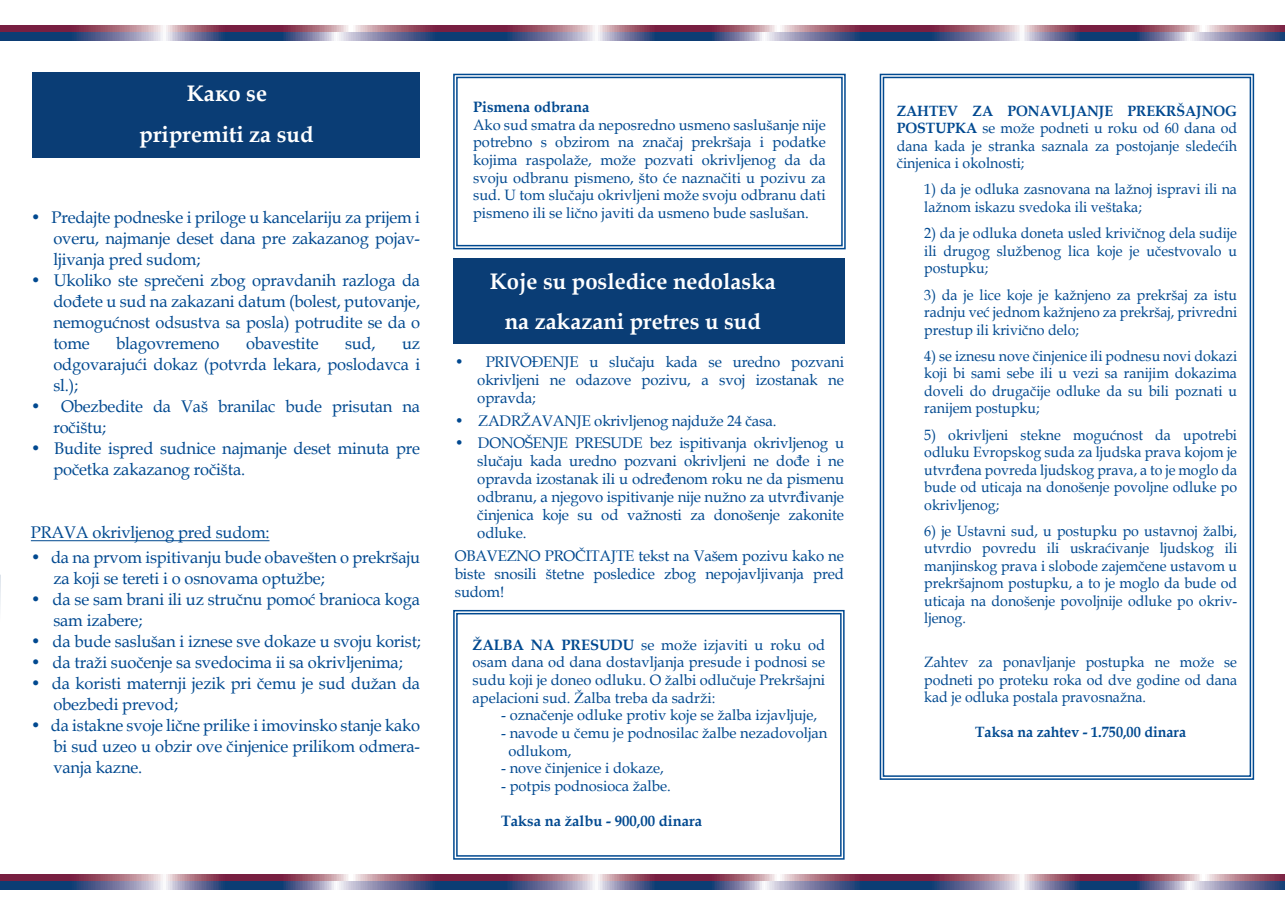
<style>
.page{position:relative;width:1285px;height:915px;background:#fff}
.page>*{position:absolute;margin:0;border:0;box-sizing:border-box;transform-origin:0 0}
.t1{font:700 22.5px/40.2px "Book Antiqua";color:#fff;text-align:center}
.t2{font:16.8px/21px "Book Antiqua";letter-spacing:-.01em;color:#014990}
.t3{font:15.3px/18px "Book Antiqua";letter-spacing:-.01em;color:#014990;text-align:justify}
.t4{font:15px/17.7px "Book Antiqua";color:#014990;text-align:justify}
.t5{font:700 15px "Book Antiqua";color:#014990}
.t6{font:14.85px/17.4px "Book Antiqua";color:#014990;text-align:justify;scale:.96 1}
.t7{font:700 14.85px "Book Antiqua";color:#014990;scale:.96 1}
.s1{font-weight:700}
</style>
<div class="page">
<svg style="left:0;top:574px;width:1px;height:35px"></svg>
<svg style="left:861px;top:26px;width:423px;height:7px;background:#976279"></svg>
<svg style="left:861px;top:874px;width:423px;height:7px;background:#a06074"></svg>
<svg style="left:436px;top:26px;width:425px;height:7px;background:#976279"></svg>
<svg style="left:436px;top:874px;width:425px;height:7px;background:#a05f74"></svg>
<svg style="left:0;top:26px;width:436px;height:7px;background:#976279"></svg>
<svg style="left:0;top:874px;width:436px;height:7px;background:#a05f74"></svg>
<svg style="left:861px;top:33px;width:423px;height:8px;background:#5e719a"></svg>
<svg style="left:861px;top:881px;width:423px;height:8px;background:#5e719a"></svg>
<svg style="left:436px;top:33px;width:425px;height:8px;background:#5d719a"></svg>
<svg style="left:436px;top:881px;width:425px;height:8px;background:#5d719a"></svg>
<svg style="left:0;top:33px;width:436px;height:8px;background:#5d709a"></svg>
<svg style="left:0;top:881px;width:436px;height:8px;background:#5d709a"></svg>
<div style="left:32px;top:72px;width:387px;height:86px;background:#0a3d75"></div>
<div style="left:453px;top:258px;width:391px;height:86px;background:#0a3d75"></div>
<svg style="left:453px;top:73px;width:393px;height:177px"></svg>
<div style="left:456px;top:77px;width:386px;height:169px;border:1px solid #014990"></div>
<svg style="left:453px;top:609px;width:392px;height:251px"></svg>
<div style="left:456px;top:612px;width:385px;height:244px;border:1px solid #014990"></div>
<svg style="left:879px;top:73px;width:375px;height:707px"></svg>
<hr style="left:31px;top:540px;width:238px;height:1px;background:#014990">
<h1 class="t1" style="left:139px;top:74px;width:175px">Како se pripremiti za sud</h1>
<p class="t2" style="left:53px;top:206px;width:368px;text-align:justify;text-indent:-23px">• Predajte podneske i priloge u kancelariju za prijem i overu, najmanje deset dana pre zakazanog pojav&shy;ljivanja pred sudom;</p>
<p class="t2" style="left:53px;top:269px;width:368px;text-align:justify;text-indent:-23px">• Ukoliko ste sprečeni zbog opravdanih razloga da dođete u sud na zakazani datum (bolest, putovanje, nemogućnost odsustva sa posla) potrudite se da o tome</p>
<p class="t2" style="left:116px;top:332px;width:105px">blagovremeno</p>
<p class="t2" style="left:246px;top:332px;width:74px">obavestite</p>
<p class="t2" style="left:345px;top:332px;width:32px">sud,</p>
<p class="t2" style="left:53px;top:332px;width:368px;text-align:justify;text-indent:348px">uz odgovarajući dokaz (potvrda lekara, poslodavca i sl.);</p>
<p class="t2" style="left:53px;top:395px;width:368px;text-indent:-23px">• Obezbedite da Vaš branilac bude prisutan na ročištu;</p>
<p class="t2" style="left:53px;top:437px;width:368px;text-indent:-23px">• Budite ispred sudnice najmanje deset minuta pre početka zakazanog ročišta.</p>
<p class="t2" style="left:31px;top:521px;width:240px">PRAVA okrivljenog pred sudom:</p>
<p class="t2" style="left:53px;top:545px;width:368px;text-indent:-23px">• da na prvom ispitivanju bude obavešten o prekršaju za koji se tereti i o osnovama optužbe;</p>
<p class="t2" style="left:53px;top:587px;width:368px;text-indent:-23px">• da se sam brani ili uz stručnu pomoć branioca koga sam izabere;</p>
<p class="t2" style="left:31px;top:629px;width:391px">• da bude saslušan i iznese sve dokaze u svoju korist;</p>
<p class="t2" style="left:31px;top:650px;width:373px">• da traži suočenje sa svedocima ii sa okrivljenima;</p>
<p class="t2" style="left:53px;top:671px;width:368px;text-indent:-23px">• da koristi maternji jezik pri čemu je sud dužan da obezbedi prevod;</p>
<p class="t2" style="left:53px;top:713px;width:368px;text-align:justify;text-indent:-23px">• da istakne svoje lične prilike i imovinsko stanje kako bi sud uzeo u obzir ove činjenice prilikom odmera&shy;vanja kazne.</p>
<p class="t5" style="left:473px;top:97px;width:118px">Pismena odbrana</p>
<p class="t4" style="left:473px;top:115px;width:354px">Ako sud smatra da neposredno usmeno saslušanje nije potrebno s obzirom na značaj prekršaja i podatke kojima raspolaže, može pozvati okrivljenog da da svoju odbranu pismeno, što će naznačiti u pozivu za sud. U tom slučaju okrivljeni može svoju odbranu dati pismeno ili se lično javiti da usmeno bude saslušan.</p>
<h1 class="t1" style="left:489px;top:261px;width:287px">Које su posledice nedolaska na zakazani pretres u sud</h1>
<p class="t3" style="left:477px;top:352px;width:368px;text-indent:-22px">• PRIVOĐENJE u slučaju kada se uredno pozvani okrivljeni ne odazove pozivu, a svoj izostanak ne opravda;</p>
<p class="t3" style="left:454px;top:411px;width:323px">• ZADRŽAVANJE okrivljenog najduže 24 časa.</p>
<p class="t3" style="left:477px;top:433px;width:368px;text-indent:-22px">• DONOŠENJE PRESUDE bez ispitivanja okrivljenog u slučaju kada uredno pozvani okrivljeni ne dođe i ne opravda izostanak ili u određenom roku ne da pismenu odbranu, a njegovo ispitivanje nije nužno za utvrđivanje činjenica koje su od važnosti za donošenje zakonite odluke.</p>
<p class="t3" style="left:454px;top:546px;width:391px">OBAVEZNO PROČITAJTE tekst na Vašem pozivu kako ne biste snosili štetne posledice zbog nepojavljivanja pred sudom!</p>
<p class="t4" style="left:472px;top:635px;width:354px"><span class="s1">ŽALBA NA PRESUDU</span> se može izjaviti u roku od osam dana od dana dostavljanja presude i podnosi se sudu koji je doneo odluku. O žalbi odlučuje Prekršajni apelacioni sud. Žalba treba da sadrži:</p>
<p class="t4" style="left:501px;top:705px;width:317px">- označenje odluke protiv koje se žalba izjavljuje,</p>
<p class="t4" style="left:508px;top:723px;width:320px;text-indent:-7px">- navode u čemu je podnosilac žalbe nezadovoljan odlukom,</p>
<p class="t4" style="left:501px;top:758px;width:164px">- nove činjenice i dokaze,</p>
<p class="t4" style="left:501px;top:776px;width:171px">- potpis podnosioca žalbe.</p>
<p class="t5" style="left:501px;top:810px;width:202px">Taksa na žalbu - 900,00 dinara</p>
<p class="t6" style="left:896px;top:101px;width:356px"><span class="s1">ZAHTEV ZA PONAVLJANJE PREKRŠAJNOG POSTUPKA</span> se može podneti u roku od 60 dana od dana kada je stranka saznala za postojanje sledećih činjenica i okolnosti;</p>
<p class="t6" style="left:924px;top:180px;width:327px">1) da je odluka zasnovana na lažnoj ispravi ili na lažnom iskazu svedoka ili veštaka;</p>
<p class="t6" style="left:924px;top:224px;width:327px">2) da je odluka doneta usled krivičnog dela sudije ili drugog službenog lica koje je učestvovalo u postupku;</p>
<p class="t6" style="left:924px;top:285px;width:327px">3) da je lice koje je kažnjeno za prekršaj za istu radnju već jednom kažnjeno za prekršaj, privredni prestup ili krivično delo;</p>
<p class="t6" style="left:924px;top:347px;width:327px">4) se iznesu nove činjenice ili podnesu novi dokazi koji bi sami sebe ili u vezi sa ranijim dokazima doveli do drugačije odluke da su bili poznati u ranijem postupku;</p>
<p class="t6" style="left:924px;top:425px;width:327px">5) okrivljeni stekne mogućnost da upotrebi odluku Evropskog suda za ljudska prava kojom je utvrđena povreda ljudskog prava, a to je moglo da bude od uticaja na donošenje povoljne odluke po okrivljenog;</p>
<p class="t6" style="left:924px;top:521px;width:327px">6) je Ustavni sud, u postupku po ustavnoj žalbi, utvrdio povredu ili uskraćivanje ljudskog ili manjinskog prava i slobode zajemčene ustavom u prekršajnom postupku, a to je moglo da bude od uticaja na donošenje povoljnije odluke po okriv&shy;ljenog.</p>
<p class="t6" style="left:924px;top:653px;width:327px">Zahtev za ponavljanje postupka ne može se podneti po proteku roka od dve godine od dana kad je odluka postala pravosnažna.</p>
<p class="t7" style="left:974px;top:721px;width:221px">Taksa na zahtev - 1.750,00 dinara</p>
</div>
